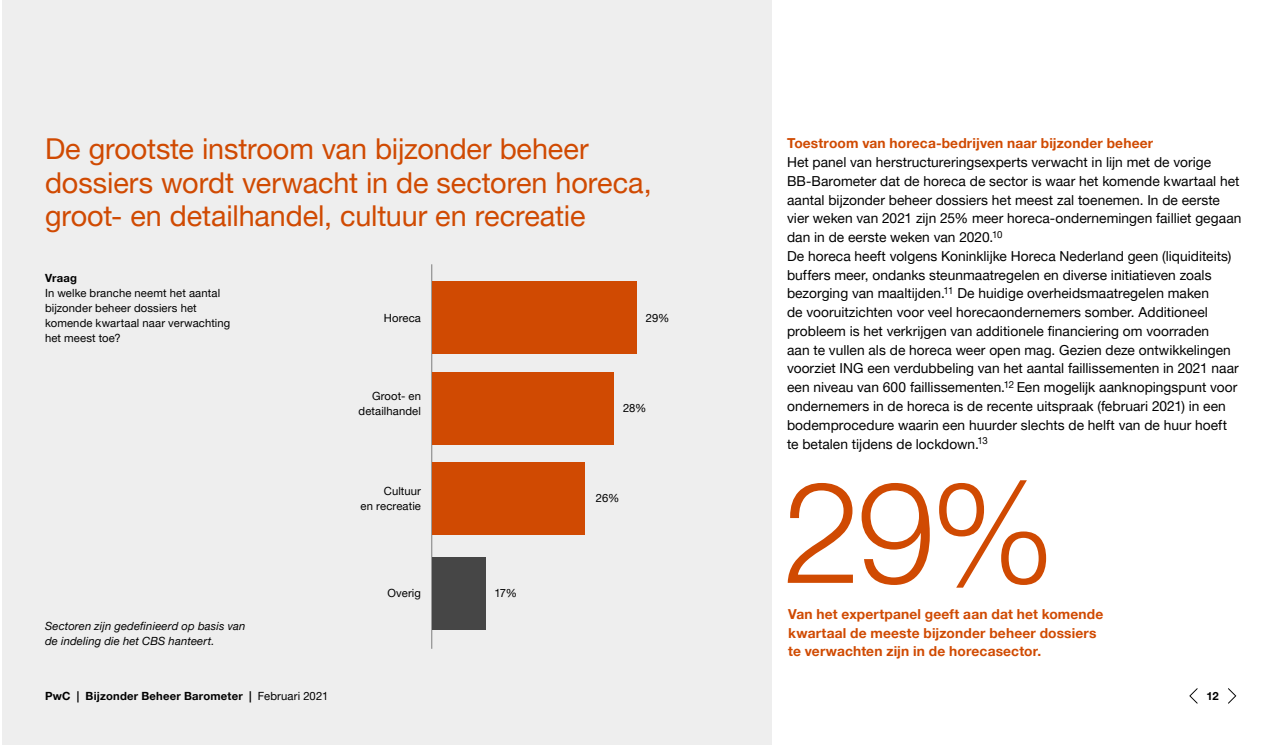
<style>
.page{position:relative;width:1287px;height:745px;background:#fff}
.page>*{position:absolute;margin:0;border:0;box-sizing:border-box;transform-origin:0 0}
.t1{font:300 141.38px "Helvetica Neue LT Pro";color:#d04a02}
.t2{font:28.75px/33.8px "Helvetica Neue LT Pro";letter-spacing:-.005em;color:#d04a02}
.t3{font:13.75px/18.8px "Helvetica Neue LT Pro";letter-spacing:.005em;color:#000}
.t4{font:700 13.75px/18.8px "Helvetica Neue LT Pro";letter-spacing:.01em;color:#d04a02}
.t5{font:11.25px/15px "Helvetica Neue LT Pro";letter-spacing:.01em;color:#000;text-align:right}
.t6{font:italic 11.25px/15px "Helvetica Neue LT Pro";letter-spacing:.015em;color:#000}
.t7{font:700 11.25px "Helvetica Neue LT Pro";letter-spacing:.02em;color:#000}
.s1{font-weight:400}
</style>
<div class="page">
<svg style="left:1189px;top:688px;width:8px;height:15px"></svg>
<svg style="left:1228px;top:688px;width:8px;height:15px"></svg>
<div style="left:2px;top:0;width:769px;height:744px;background:#eee"></div>
<hr style="left:431px;top:264px;width:1px;height:384px;background:#7d7d7d">
<div style="left:432px;top:281px;width:204px;height:73px;background:#d04a02"></div>
<div style="left:432px;top:371px;width:182px;height:73px;background:#d04a02"></div>
<div style="left:432px;top:461px;width:153px;height:73px;background:#d04a02"></div>
<div style="left:432px;top:556px;width:53px;height:73px;background:#464646"></div>
<h2 class="t2" style="left:45px;top:131px;width:608px">De grootste instroom van bijzonder beheer dossiers wordt verwacht in de sectoren horeca, groot- en detailhandel, cultuur en recreatie</h2>
<p class="t7" style="left:45px;top:271px;width:33px">Vraag</p>
<p class="t5" style="left:45px;top:285px;width:187px;text-align:left">In welke branche neemt het aantal bijzonder beheer dossiers het komende kwartaal naar verwachting het meest toe?</p>
<p class="t6" style="left:45px;top:618px;width:202px">Sectoren zijn gedefinieerd op basis van de indeling die het CBS hanteert.</p>
<p class="t7" style="left:45px;top:688px;width:285px">PwC | Bijzonder Beheer Barometer | <span class="s1">Februari 2021</span></p>
<p class="t5" style="left:384px;top:310px;width:39px">Horeca</p>
<p class="t5" style="left:358px;top:388px;width:64px">Groot- en detailhandel</p>
<p class="t5" style="left:360px;top:482px;width:62px">Cultuur<br>en recreatie</p>
<p class="t5" style="left:387px;top:585px;width:35px">Overig</p>
<p class="t5" style="left:494px;top:585px;width:24px">17%</p>
<p class="t5" style="left:646px;top:310px;width:25px">29%</p>
<p class="t5" style="left:623px;top:400px;width:25px">28%</p>
<p class="t5" style="left:596px;top:490px;width:25px">26%</p>
<p class="t4" style="left:787px;top:133px;width:367px">Toestroom van horeca-bedrijven naar bijzonder beheer</p>
<p class="t3" style="left:787px;top:152px;width:456px">Het panel van herstructureringsexperts verwacht in lijn met de vorige BB-Barometer dat de horeca de sector is waar het komende kwartaal het aantal bijzonder beheer dossiers het meest zal toenemen. In de eerste vier weken van 2021 zijn 25% meer horeca-ondernemingen failliet gegaan dan in de eerste weken van 2020.<sup>10<br></sup>De horeca heeft volgens Koninklijke Horeca Nederland geen (liquiditeits) buffers meer, ondanks steunmaatregelen en diverse initiatieven zoals bezorging van maaltijden.<sup>11</sup> De huidige overheidsmaatregelen maken<br>de vooruitzichten voor veel horecaondernemers somber. Additioneel probleem is het verkrijgen van additionele financiering om voorraden<br>aan te vullen als de horeca weer open mag. Gezien deze ontwikkelingen voorziet ING een verdubbeling van het aantal faillissementen in 2021 naar een niveau van 600 faillissementen.<sup>12</sup> Een mogelijk aanknopingspunt voor ondernemers in de horeca is de recente uitspraak (februari 2021) in een bodemprocedure waarin een huurder slechts de helft van de huur hoeft te betalen tijdens de lockdown.<sup>13</sup></p>
<h1 class="t1" style="left:782px;top:445px;width:274px">29%</h1>
<p class="t4" style="left:788px;top:603px;width:317px">Van het expertpanel geeft aan dat het komende kwartaal de meeste bijzonder beheer dossiers te verwachten zijn in de horecasector.</p>
<p class="t7" style="left:1206px;top:688px;width:14px">12</p>
</div>
